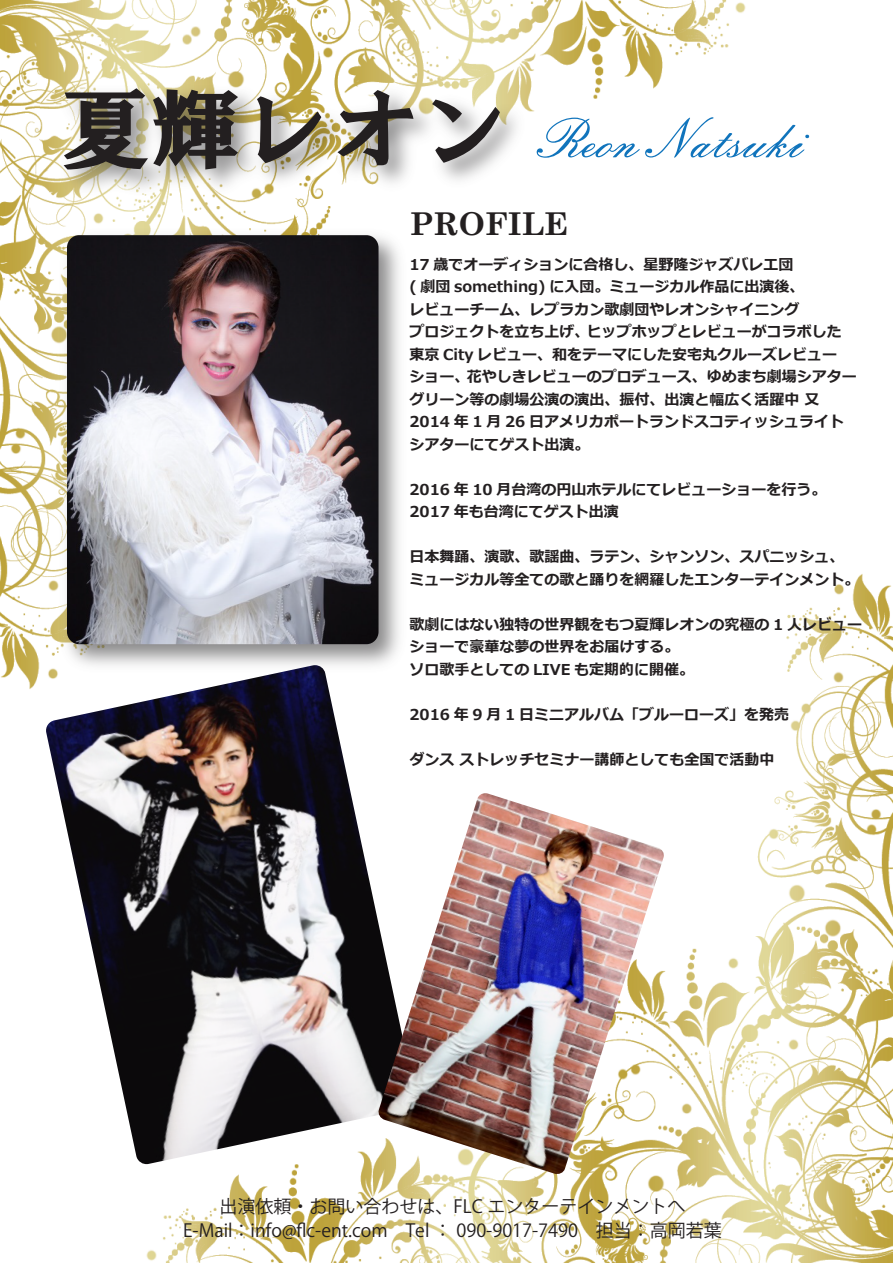
<style>
.page{position:relative;width:893px;height:1263px;background:#fff}
.page>*{position:absolute;margin:0;border:0;box-sizing:border-box;transform-origin:0 0}
.t1{font:54px "Embassy JS";color:#1074bc}
.t2{font:700 31.5px "Century Schoolbook";color:#231f20}
.t3{font:18px/24px "Koz Go Pro";color:#231f20;text-align:center}
.t4{font:700 15px/22.5px "Meiryo";color:#231f20}
.s1{font-family:"HGS Soei Presence EB";font-size:90px;color:#231f20}
</style>
<div class="page">
<img style="left:0;top:0;width:893px;height:1263px">
<img style="left:48px;top:72px;width:495px;height:135px">
<img style="left:55px;top:223px;width:370px;height:455px">
<img style="left:67px;top:235px;width:312px;height:409px">
<img style="left:45px;top:665px;width:371px;height:500px">
<img style="left:378px;top:793px;width:287px;height:382px">
<h1 class="t1" style="left:60px;top:103px;width:743px"><span class="s1">夏輝レオン</span> Reon Natsuki</h1>
<h2 class="t2" style="left:409px;top:199px;width:161px">PROFILE</h2>
<p class="t4" style="left:409px;top:254px;width:449px">17 歳でオーディションに合格し、星野隆ジャズバレエ団<br>( 劇団 something) に入団。ミュージカル作品に出演後、<br>レビューチーム、レプラカン歌劇団やレオンシャイニング<br>プロジェクトを立ち上げ、ヒップホップとレビューがコラボした東京 City レビュー、和をテーマにした安宅丸クルーズレビュー<br>ショー、花やしきレビューのプロデュース、ゆめまち劇場シアターグリーン等の劇場公演の演出、振付、出演と幅広く活躍中 又<br>2014 年 1 月 26 日アメリカポートランドスコティッシュライトシアターにてゲスト出演。</p>
<p class="t4" style="left:409px;top:479px;width:419px">2016 年 10 月台湾の円山ホテルにてレビューショーを行う。<br>2017 年も台湾にてゲスト出演</p>
<p class="t4" style="left:409px;top:546px;width:451px">日本舞踊、演歌、歌謡曲、ラテン、シャンソン、スパニッシュ、ミュージカル等全ての歌と踊りを網羅したエンターテインメント。</p>
<p class="t4" style="left:409px;top:614px;width:454px">歌劇にはない独特の世界観をもつ夏輝レオンの究極の 1 人レビューショーで豪華な夢の世界をお届けする。<br>ソロ歌手としての LIVE も定期的に開催。</p>
<p class="t4" style="left:409px;top:704px;width:381px">2016 年 9 月 1 日ミニアルバム「ブルーローズ」を発売</p>
<p class="t4" style="left:409px;top:749px;width:366px">ダンス ストレッチセミナー講師としても全国で活動中</p>
<p class="t3" style="left:183px;top:1194px;width:540px">出演依頼・お問い合わせは、FLC エンターテインメントへ<br>E-Mail：info@flc-ent.com　Tel ： 090-9017-7490　担当：高岡若葉</p>
</div>
